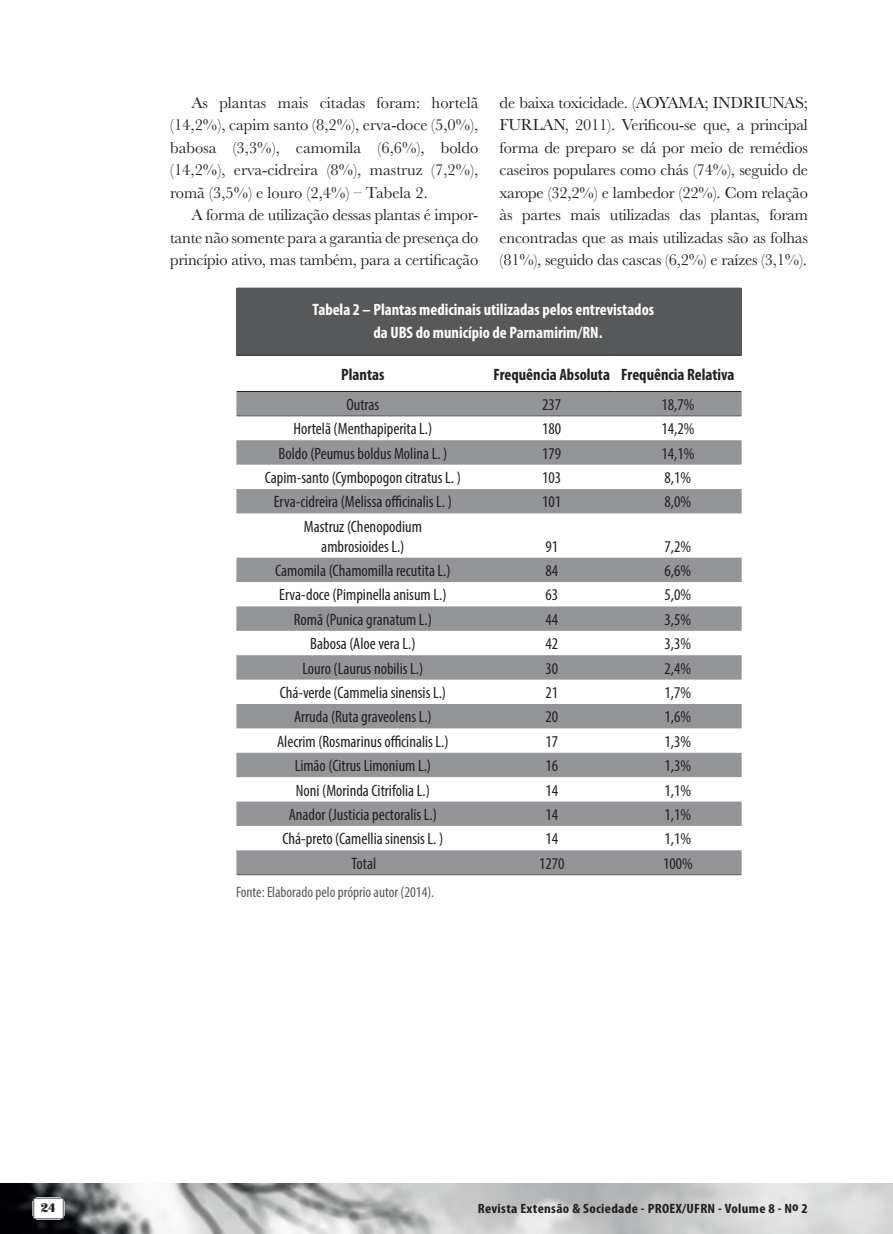
<style>
.page{position:relative;width:893px;height:1234px;background:#fff}
.page>*{position:absolute;margin:0;border:0;box-sizing:border-box;transform-origin:0 0}
.t1{font:16.5px/22.5px "Baskerville";letter-spacing:-.015em;color:#231f20;text-align:justify}
.t2{font:condensed 16.5px/19.8px "Myriad Pro";color:#231f20;text-align:center}
.t3{font:700 condensed 16.5px/22.5px "Myriad Pro";color:#fff;text-align:center}
.t4{font:700 condensed 16.5px "Myriad Pro";color:#231f20}
.t5{font:condensed 15px "Myriad Pro";color:#57585a}
.t6{font:700 condensed 13.5px "Myriad Pro";letter-spacing:.02em;color:#231f20;scale:1.1 1}
.t7{font:12px "Escafina Low";color:#231f20;scale:1.1 1}
</style>
<div class="page">
<img style="left:0;top:1183px;width:893px;height:50px">
<svg style="left:32px;top:1196px;width:33px;height:23px"></svg>
<div style="left:33px;top:1197px;width:31px;height:21px;background:#fff;border:1px solid #57585a"></div>
<div style="left:236px;top:288px;width:506px;height:67px;background:#57585a"></div>
<svg style="left:236px;top:391px;width:506px;height:483px"></svg>
<hr style="left:237px;top:874px;width:252px;height:1px;background:#57585a">
<hr style="left:489px;top:874px;width:125px;height:1px;background:#57585a">
<hr style="left:614px;top:874px;width:127px;height:1px;background:#57585a">
<hr style="left:237px;top:355px;width:252px;height:1px;background:#231f20">
<hr style="left:489px;top:355px;width:125px;height:1px;background:#231f20">
<hr style="left:614px;top:355px;width:127px;height:1px;background:#231f20">
<hr style="left:237px;top:391px;width:252px;height:1px;background:#231f20">
<hr style="left:489px;top:391px;width:125px;height:1px;background:#231f20">
<hr style="left:614px;top:391px;width:127px;height:1px;background:#231f20">
<hr style="left:237px;top:415px;width:252px;height:1px;background:#57585a">
<hr style="left:489px;top:415px;width:125px;height:1px;background:#57585a">
<hr style="left:614px;top:415px;width:127px;height:1px;background:#57585a">
<p class="t1" style="left:170px;top:91px;width:310px;text-indent:21px">As plantas mais citadas foram: hortelã (14,2%), capim santo (8,2%), erva-doce (5,0%), babosa (3,3%), camomila (6,6%), boldo (14,2%), erva-cidreira (8%), mastruz (7,2%), romã (3,5%) e louro (2,4%) – Tabela 2.</p>
<p class="t1" style="left:170px;top:204px;width:310px;text-indent:21px">A forma de utilização dessas plantas é impor&shy;tante não somente para a garantia de presença do princípio ativo, mas também, para a certificação</p>
<p class="t1" style="left:500px;top:91px;width:310px">de baixa toxicidade. (AOYAMA; INDRIUNAS; FURLAN, 2011). Verificou-se que, a principal forma de preparo se dá por meio de remédios caseiros populares como chás (74%), seguido de xarope (32,2%) e lambedor (22%). Com relação às partes mais utilizadas das plantas, foram encontradas que as mais utilizadas são as folhas (81%), seguido das cascas (6,2%) e raízes (3,1%).</p>
<p class="t3" style="left:312px;top:299px;width:343px">Tabela 2 – Plantas medicinais utilizadas pelos entrevistados da UBS do município de Parnamirim/RN.</p>
<p class="t4" style="left:341px;top:365px;width:45px">Plantas</p>
<p class="t4" style="left:493px;top:365px;width:243px">Frequência Absoluta Frequência Relativa</p>
<p class="t2" style="left:346px;top:394px;width:35px">Outras</p>
<p class="t2" style="left:542px;top:394px;width:21px">237</p>
<p class="t2" style="left:661px;top:394px;width:34px">18,7%</p>
<p class="t2" style="left:293px;top:418px;width:140px">Hortelã (Menthapiperita L.)</p>
<p class="t2" style="left:542px;top:418px;width:21px">180</p>
<p class="t2" style="left:661px;top:418px;width:34px">14,2%</p>
<p class="t2" style="left:278px;top:443px;width:170px">Boldo (Peumus boldus Molina L. )</p>
<p class="t2" style="left:542px;top:443px;width:21px">179</p>
<p class="t2" style="left:661px;top:443px;width:34px">14,1%</p>
<p class="t2" style="left:265px;top:467px;width:197px">Capim-santo (Cymbopogon citratus L. )</p>
<p class="t2" style="left:542px;top:467px;width:21px">103</p>
<p class="t2" style="left:665px;top:467px;width:28px">8,1%</p>
<p class="t2" style="left:274px;top:491px;width:180px">Erva-cidreira (Melissa officinalis L. )</p>
<p class="t2" style="left:542px;top:491px;width:21px">101</p>
<p class="t2" style="left:665px;top:491px;width:28px">8,0%</p>
<p class="t2" style="left:304px;top:516px;width:120px">Mastruz (Chenopodium ambrosioides L.)</p>
<p class="t2" style="left:545px;top:536px;width:14px">91</p>
<p class="t2" style="left:665px;top:536px;width:28px">7,2%</p>
<p class="t2" style="left:275px;top:560px;width:177px">Camomila (Chamomilla recutita L.)</p>
<p class="t2" style="left:545px;top:560px;width:14px">84</p>
<p class="t2" style="left:665px;top:560px;width:28px">6,6%</p>
<p class="t2" style="left:279px;top:584px;width:169px">Erva-doce (Pimpinella anisum L.)</p>
<p class="t2" style="left:545px;top:584px;width:14px">63</p>
<p class="t2" style="left:665px;top:584px;width:28px">5,0%</p>
<p class="t2" style="left:294px;top:609px;width:140px">Romã (Punica granatum L.)</p>
<p class="t2" style="left:545px;top:609px;width:14px">44</p>
<p class="t2" style="left:665px;top:609px;width:28px">3,5%</p>
<p class="t2" style="left:310px;top:633px;width:107px">Babosa (Aloe vera L.)</p>
<p class="t2" style="left:545px;top:633px;width:14px">42</p>
<p class="t2" style="left:665px;top:633px;width:28px">3,3%</p>
<p class="t2" style="left:303px;top:658px;width:122px">Louro (Laurus nobilis L.)</p>
<p class="t2" style="left:545px;top:658px;width:14px">30</p>
<p class="t2" style="left:665px;top:658px;width:28px">2,4%</p>
<p class="t2" style="left:280px;top:682px;width:168px">Chá-verde (Cammelia sinensis L.)</p>
<p class="t2" style="left:545px;top:682px;width:14px">21</p>
<p class="t2" style="left:665px;top:682px;width:28px">1,7%</p>
<p class="t2" style="left:294px;top:706px;width:139px">Arruda (Ruta graveolens L.)</p>
<p class="t2" style="left:545px;top:706px;width:14px">20</p>
<p class="t2" style="left:665px;top:706px;width:28px">1,6%</p>
<p class="t2" style="left:277px;top:731px;width:173px">Alecrim (Rosmarinus officinalis L.)</p>
<p class="t2" style="left:545px;top:731px;width:14px">17</p>
<p class="t2" style="left:665px;top:731px;width:28px">1,3%</p>
<p class="t2" style="left:295px;top:755px;width:138px">Limão (Citrus Limonium L.)</p>
<p class="t2" style="left:545px;top:755px;width:14px">16</p>
<p class="t2" style="left:665px;top:755px;width:28px">1,3%</p>
<p class="t2" style="left:296px;top:779px;width:135px">Noni (Morinda Citrifolia L.)</p>
<p class="t2" style="left:545px;top:779px;width:14px">14</p>
<p class="t2" style="left:665px;top:779px;width:28px">1,1%</p>
<p class="t2" style="left:289px;top:804px;width:150px">Anador (Justicia pectoralis L.)</p>
<p class="t2" style="left:545px;top:804px;width:14px">14</p>
<p class="t2" style="left:665px;top:804px;width:28px">1,1%</p>
<p class="t2" style="left:282px;top:828px;width:162px">Chá-preto (Camellia sinensis L. )</p>
<p class="t2" style="left:545px;top:828px;width:14px">14</p>
<p class="t2" style="left:665px;top:828px;width:28px">1,1%</p>
<p class="t2" style="left:352px;top:852px;width:26px">Total</p>
<p class="t2" style="left:539px;top:852px;width:27px">1270</p>
<p class="t2" style="left:663px;top:852px;width:31px">100%</p>
<p class="t5" style="left:236px;top:883px;width:200px">Fonte: Elaborado pelo próprio autor (2014).</p>
<p class="t7" style="left:41px;top:1199px;width:15px">24</p>
<p class="t6" style="left:478px;top:1200px;width:302px">Revista Extensão &amp; Sociedade - PROEX/UFRN - Volume 8 - No 2</p>
</div>
